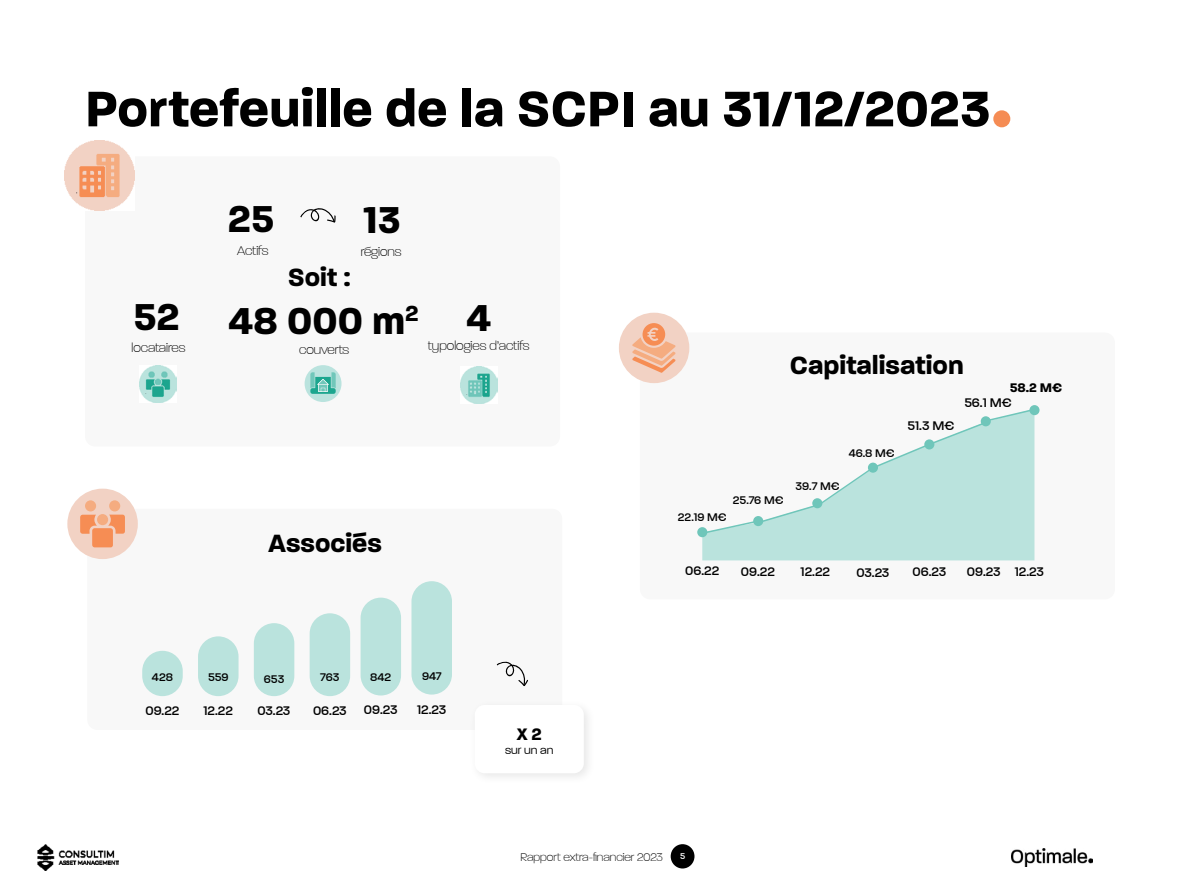
<style>
.page{position:relative;width:1200px;height:893px;background:#fff}
.page>*{position:absolute;margin:0;border:0;box-sizing:border-box;transform-origin:0 0}
.t1{font:700 54px "Paralucent";color:#000}
.t2{font:700 40.5px "Paralucent";color:#000}
.t3{font:700 27px "Paralucent";color:#000}
.t4{font:700 18px "Paralucent";color:#000}
.t5{font:500 13.5px "Paralucent";color:#000}
.t6{font:200 13.5px "Paralucent";color:#000}
.t7{font:700 13.5px "Paralucent";color:#000}
.t8{font:500 12px "Paralucent";color:#000}
.t9{font:200 12px "Paralucent";color:#000}
.t10{font:300 12px "Paralucent";color:#000}
.t11{font:500 9px "Paralucent";color:#fff}
</style>
<div class="page">
<div style="left:671px;top:844px;width:23px;height:24px;background:#000;border-radius:50%"></div>
<img style="left:1012px;top:848px;width:80px;height:18px">
<img style="left:37px;top:844px;width:82px;height:26px">
<div style="left:85px;top:156px;width:475px;height:290px;background:#f8f8f8;border-radius:10px"></div>
<div style="left:993px;top:110px;width:17px;height:17px;background:#f58c54;border-radius:50%"></div>
<img style="left:65px;top:141px;width:70px;height:70px">
<div style="left:305px;top:365px;width:37px;height:37px;background:#bae3de;border-radius:50%"></div>
<svg style="left:310px;top:372px;width:26px;height:22px"></svg>
<img style="left:139px;top:365px;width:37px;height:37px">
<img style="left:460px;top:366px;width:37px;height:37px">
<div style="left:640px;top:333px;width:475px;height:266px;background:#f8f8f8;border-radius:10px"></div>
<div style="left:699px;top:535px;width:335px;height:25px;background:#bae3dd"></div>
<div style="left:697px;top:527px;width:10px;height:10px;background:#6fc6ba;border-radius:50%"></div>
<div style="left:619px;top:313px;width:70px;height:70px;background:#f2d2c4;border-radius:50%"></div>
<svg style="left:632px;top:323px;width:44px;height:50px"></svg>
<svg style="left:1029px;top:405px;width:11px;height:10px"></svg>
<svg style="left:701px;top:408px;width:335px;height:127px"></svg>
<div style="left:87px;top:509px;width:475px;height:221px;background:#f8f8f8;border-radius:10px"></div>
<div style="left:142px;top:651px;width:41px;height:45px;background:#bae3dd;border-radius:20px"></div>
<div style="left:198px;top:636px;width:41px;height:60px;background:#bae3dd;border-radius:20px"></div>
<div style="left:254px;top:623px;width:40px;height:73px;background:#bae3dd;border-radius:20px"></div>
<div style="left:310px;top:613px;width:40px;height:83px;background:#bae3dd;border-radius:20px"></div>
<div style="left:67px;top:489px;width:71px;height:70px;background:#f2d2c4;border-radius:50%"></div>
<div style="left:85px;top:500px;width:11px;height:11px;background:#f5ac80;border-radius:50%"></div>
<div style="left:109px;top:500px;width:11px;height:11px;background:#f5ac80;border-radius:50%"></div>
<svg style="left:80px;top:515px;width:45px;height:32px"></svg>
<svg style="left:496px;top:661px;width:32px;height:25px"></svg>
<div style="left:469px;top:699px;width:127px;height:87px;background:#fafafa"></div>
<div style="left:475px;top:705px;width:109px;height:68px;background:#fff;border-radius:10px"></div>
<div style="left:361px;top:598px;width:40px;height:97px;background:#bae3dd;border-radius:20px"></div>
<div style="left:411px;top:581px;width:41px;height:114px;background:#bae3dd;border-radius:20px"></div>
<svg style="left:300px;top:208px;width:36px;height:15px"></svg>
<h1 class="t1" style="left:85px;top:77px;width:907px">Portefeuille de la SCPI au 31/12/2023</h1>
<h2 class="t2" style="left:133px;top:293px;width:48px">52</h2>
<p class="t6" style="left:132px;top:340px;width:55px">locataires</p>
<h2 class="t2" style="left:228px;top:195px;width:48px">25</h2>
<p class="t6" style="left:237px;top:243px;width:33px">Actifs</p>
<h2 class="t2" style="left:364px;top:196px;width:39px">13</h2>
<p class="t6" style="left:361px;top:244px;width:42px">régions</p>
<h3 class="t3" style="left:288px;top:261px;width:64px">Soit :</h3>
<h2 class="t2" style="left:228px;top:297px;width:192px">48 000 m<sup>2</sup></h2>
<p class="t6" style="left:299px;top:342px;width:52px">couverts</p>
<h2 class="t2" style="left:466px;top:294px;width:26px">4</h2>
<p class="t6" style="left:428px;top:338px;width:103px">typologies d’actifs</p>
<h3 class="t3" style="left:269px;top:527px;width:115px">Associés</h3>
<p class="t8" style="left:152px;top:670px;width:23px">428</p>
<p class="t8" style="left:208px;top:670px;width:22px">559</p>
<p class="t8" style="left:264px;top:672px;width:22px">653</p>
<p class="t8" style="left:320px;top:670px;width:21px">763</p>
<p class="t5" style="left:145px;top:703px;width:36px">09.22</p>
<p class="t5" style="left:203px;top:703px;width:31px">12.22</p>
<p class="t5" style="left:257px;top:703px;width:34px">03.23</p>
<p class="t5" style="left:313px;top:703px;width:35px">06.23</p>
<p class="t8" style="left:370px;top:670px;width:23px">842</p>
<p class="t5" style="left:364px;top:702px;width:35px">09.23</p>
<p class="t8" style="left:422px;top:669px;width:21px">947</p>
<p class="t5" style="left:417px;top:701px;width:31px">12.23</p>
<h3 class="t4" style="left:517px;top:723px;width:27px">X 2</h3>
<p class="t10" style="left:505px;top:743px;width:50px">sur un an</p>
<h3 class="t3" style="left:790px;top:349px;width:175px">Capitalisation</h3>
<p class="t7" style="left:1010px;top:380px;width:54px">58.2 M€</p>
<p class="t8" style="left:733px;top:493px;width:52px">25.76 M€</p>
<p class="t8" style="left:678px;top:510px;width:50px">22.19 M€</p>
<p class="t8" style="left:849px;top:446px;width:48px">46.8 M€</p>
<p class="t8" style="left:796px;top:479px;width:46px">39.7 M€</p>
<p class="t5" style="left:908px;top:417px;width:48px">51.3 M€</p>
<p class="t5" style="left:964px;top:394px;width:49px">56.1 M€</p>
<p class="t5" style="left:685px;top:563px;width:36px">06.22</p>
<p class="t5" style="left:741px;top:564px;width:36px">09.22</p>
<p class="t5" style="left:801px;top:564px;width:31px">12.22</p>
<p class="t5" style="left:856px;top:564px;width:34px">03.23</p>
<p class="t5" style="left:912px;top:564px;width:35px">06.23</p>
<p class="t5" style="left:967px;top:564px;width:35px">09.23</p>
<p class="t5" style="left:1015px;top:564px;width:31px">12.23</p>
<p class="t9" style="left:520px;top:850px;width:144px">Rapport extra-financier 2023</p>
<p class="t11" style="left:680px;top:851px;width:7px">5</p>
</div>
